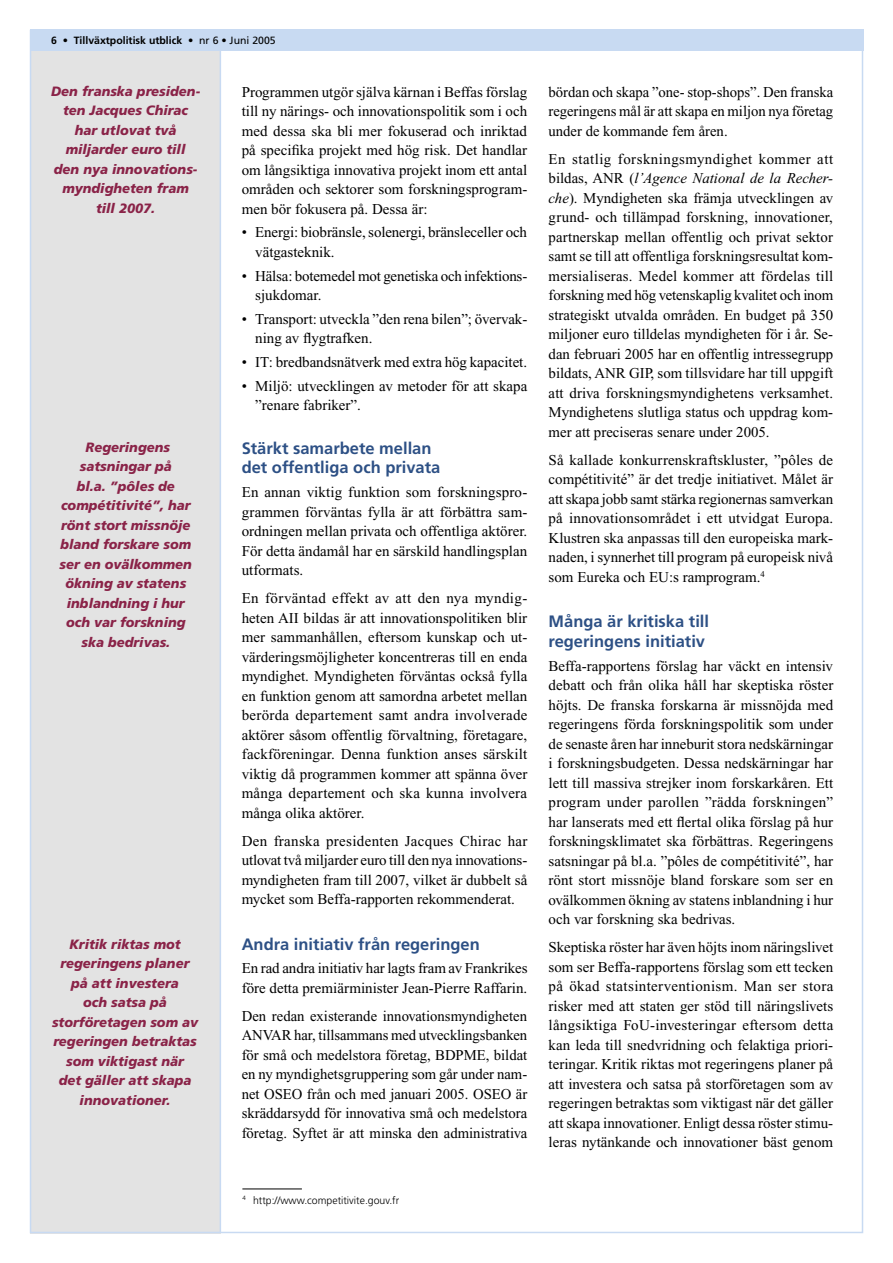
<style>
.page{position:relative;width:893px;height:1263px;background:#fff}
.page>*{position:absolute;margin:0;border:0;box-sizing:border-box;transform-origin:0 0}
.t1{font:700 16.5px/19.8px "Frutiger";color:#2d5085}
.t2{font:15px/19.5px "Times New Roman";color:#000;text-align:justify}
.t3{font:italic 900 13.5px/19.5px "Frutiger";color:#8a2348;text-align:center}
.t4{font:700 10.5px "Frutiger";color:#000}
.t5{font:300 10.5px "Frutiger";color:#000}
.s1{font-weight:400}
.s2{font-style:italic}
</style>
<div class="page">
<div style="left:30px;top:32px;width:191px;height:1201px;background:#e3e3e3"></div>
<hr style="left:220px;top:30px;width:1px;height:1202px;background:#c8daf2">
<div style="left:30px;top:30px;width:833px;height:21px;background:#c8daf2"></div>
<hr style="left:242px;top:1189px;width:60px;height:1px;background:#000">
<p class="t4" style="left:51px;top:34px;width:226px">6 <span class="s1">•</span> Tillväxtpolitisk utblick <span class="s1">• nr 6 • Juni 2005</span></p>
<p class="t2" style="left:242px;top:82px;width:287px">Programmen utgör själva kärnan i Beffas förslag till ny närings- och innovationspolitik som i och med dessa ska bli mer fokuserad och inriktad på specifika projekt med hög risk. Det handlar om långsiktiga innovativa projekt inom ett antal områden och sektorer som forskningsprogram&shy;men bör fokusera på. Dessa är:</p>
<p class="t2" style="left:255px;top:223px;width:273px;text-indent:-13px">• Energi: biobränsle, solenergi, bränsleceller och vätgasteknik.</p>
<p class="t2" style="left:255px;top:266px;width:274px;text-indent:-13px">• Hälsa: botemedel mot genetiska och infektions&shy;sjukdomar.</p>
<p class="t2" style="left:255px;top:309px;width:274px;text-indent:-14px">• Transport: utveckla ”den rena bilen”; övervak&shy;ning av flygtrafken.</p>
<p class="t2" style="left:242px;top:352px;width:287px">• IT: bredbandsnätverk med extra hög kapacitet.</p>
<p class="t2" style="left:255px;top:376px;width:274px;text-indent:-13px">• Miljö: utvecklingen av metoder för att skapa ”renare fabriker”.</p>
<p class="t1" style="left:242px;top:438px;width:200px">Stärkt samarbete mellan det offentliga och privata</p>
<p class="t2" style="left:242px;top:482px;width:287px">En annan viktig funktion som forskningspro&shy;grammen förväntas fylla är att förbättra sam&shy;ordningen mellan privata och offentliga aktörer.<br>För detta ändamål har en särskild handlingsplan utformats.</p>
<p class="t2" style="left:242px;top:588px;width:287px">En förväntad effekt av att den nya myndig&shy;heten AII bildas är att innovationspolitiken blir mer sammanhållen, eftersom kunskap och ut&shy;värderingsmöjligheter koncentreras till en enda myndighet. Myndigheten förväntas också fylla en funktion genom att samordna arbetet mellan berörda departement samt andra involverade aktörer såsom offentlig förvaltning, företagare, fackföreningar. Denna funktion anses särskilt viktig då programmen kommer att spänna över många departement och ska kunna involvera många olika aktörer.</p>
<p class="t2" style="left:242px;top:831px;width:287px">Den franska presidenten Jacques Chirac har utlovat två miljarder euro till den nya innovations&shy;myndigheten fram till 2007, vilket är dubbelt så mycket som Beffa-rapporten rekommenderat.</p>
<p class="t1" style="left:242px;top:934px;width:240px">Andra initiativ från regeringen</p>
<p class="t2" style="left:242px;top:958px;width:287px">En rad andra initiativ har lagts fram av Frankrikes före detta premiärminister Jean-Pierre Raffarin.</p>
<p class="t2" style="left:242px;top:1006px;width:287px">Den redan existerande innovationsmyndigheten ANVAR har, tillsammans med utvecklingsbanken för små och medelstora företag, BDPME, bildat en ny myndighetsgruppering som går under nam&shy;net OSEO från och med januari 2005. OSEO är skräddarsydd för innovativa små och medelstora företag. Syftet är att minska den administrativa</p>
<p class="t3" style="left:51px;top:81px;width:150px">Den franska presiden&shy;ten Jacques Chirac har utlovat två miljarder euro till<br>den nya innovations&shy;myndigheten fram<br>till 2007.</p>
<p class="t3" style="left:60px;top:437px;width:134px">Regeringens satsningar på<br>bl.a. ”pôles de compétitivité”, har rönt stort missnöje bland forskare som ser en ovälkommen ökning av statens inblandning i hur och var forskning ska bedrivas.</p>
<p class="t3" style="left:52px;top:934px;width:147px">Kritik riktas mot regeringens planer på att investera<br>och satsa på storföretagen som av regeringen betraktas som viktigast när<br>det gäller att skapa innovationer.</p>
<p class="t5" style="left:242px;top:1194px;width:158px"><sup>4</sup> http://www.competitivite.gouv.fr</p>
<p class="t2" style="left:549px;top:82px;width:286px">bördan och skapa ”one- stop-shops”. Den franska regeringens mål är att skapa en miljon nya företag under de kommande fem åren.</p>
<p class="t2" style="left:549px;top:149px;width:286px">En statlig forskningsmyndighet kommer att bildas, ANR (<span class="s2">l’Agence National de la Recher&shy;che</span>). Myndigheten ska främja utvecklingen av grund- och tillämpad forskning, innovationer, partnerskap mellan offentlig och privat sektor samt se till att offentliga forskningsresultat kom&shy;mersialiseras. Medel kommer att fördelas till forskning med hög vetenskaplig kvalitet och inom strategiskt utvalda områden. En budget på 350 miljoner euro tilldelas myndigheten för i år. Se&shy;dan februari 2005 har en offentlig intressegrupp bildats, ANR GIP, som tillsvidare har till uppgift att driva forskningsmyndighetens verksamhet.<br>Myndighetens slutliga status och uppdrag kom&shy;mer att preciseras senare under 2005.</p>
<p class="t2" style="left:549px;top:450px;width:286px">Så kallade konkurrenskraftskluster, ”pôles de compétitivité” är det tredje initiativet. Målet är att skapa jobb samt stärka regionernas samverkan på innovationsområdet i ett utvidgat Europa.<br>Klustren ska anpassas till den europeiska mark&shy;naden, i synnerhet till program på europeisk nivå som Eureka och EU:s ramprogram.<sup>4</sup></p>
<p class="t1" style="left:549px;top:611px;width:162px">Många är kritiska till regeringens initiativ</p>
<p class="t2" style="left:549px;top:656px;width:286px">Beffa-rapportens förslag har väckt en intensiv debatt och från olika håll har skeptiska röster höjts. De franska forskarna är missnöjda med regeringens förda forskningspolitik som under de senaste åren har inneburit stora nedskärningar i forskningsbudgeten. Dessa nedskärningar har lett till massiva strejker inom forskarkåren. Ett program under parollen ”rädda forskningen” har lanserats med ett flertal olika förslag på hur forskningsklimatet ska förbättras. Regeringens satsningar på bl.a. ”pôles de compétitivité”, har rönt stort missnöje bland forskare som ser en ovälkommen ökning av statens inblandning i hur och var forskning ska bedrivas.</p>
<p class="t2" style="left:549px;top:937px;width:286px">Skeptiska röster har även höjts inom näringslivet som ser Beffa-rapportens förslag som ett tecken på ökad statsinterventionism. Man ser stora risker med att staten ger stöd till näringslivets långsiktiga FoU-investeringar eftersom detta kan leda till snedvridning och felaktiga priori&shy;teringar. Kritik riktas mot regeringens planer på att investera och satsa på storföretagen som av regeringen betraktas som viktigast när det gäller att skapa innovationer. Enligt dessa röster stimu&shy;leras nytänkande och innovationer bäst genom</p>
</div>
